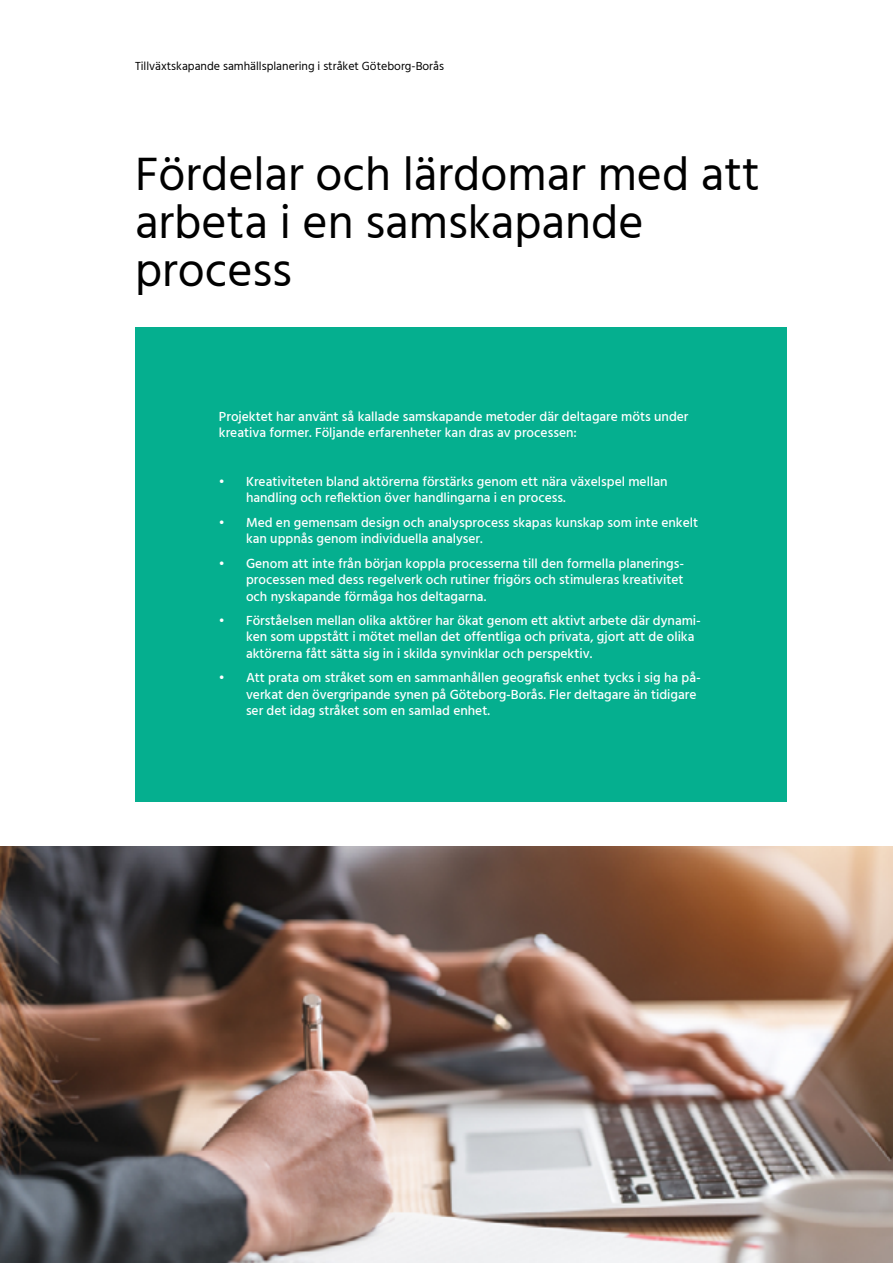
<style>
.page{position:relative;width:893px;height:1263px;background:#fff}
.page>*{position:absolute;margin:0;border:0;box-sizing:border-box;transform-origin:0 0}
.t1{font:48px/48px "Hind Guntur";color:#000}
.t2{font:500 13.5px/16.2px "Hind Guntur";color:#fff}
.t3{font:12px "Hind Guntur";color:#000}
</style>
<div class="page">
<div style="left:135px;top:327px;width:652px;height:474px;background:#05af8f"></div>
<img style="left:0;top:846px;width:893px;height:417px">
<p class="t3" style="left:135px;top:59px;width:311px">Tillväxtskapande samhällsplanering i stråket Göteborg-Borås</p>
<h1 class="t1" style="left:135px;top:149px;width:626px">Fördelar och lärdomar med att arbeta i en samskapande process</h1>
<p class="t2" style="left:219px;top:408px;width:471px">Projektet har använt så kallade samskapande metoder där deltagare möts under kreativa former. Följande erfarenheter kan dras av processen:</p>
<p class="t2" style="left:246px;top:473px;width:423px;text-indent:-27px">• Kreativiteten bland aktörerna förstärks genom ett nära växelspel mellan handling och reflektion över handlingarna i en process.</p>
<p class="t2" style="left:246px;top:514px;width:454px;text-indent:-27px">• Med en gemensam design och analysprocess skapas kunskap som inte enkelt kan uppnås genom individuella analyser.</p>
<p class="t2" style="left:246px;top:555px;width:440px;text-align:justify;text-indent:-27px">• Genom att inte från början koppla processerna till den formella planerings&shy;processen med dess regelverk och rutiner frigörs och stimuleras kreativitet och nyskapande förmåga hos deltagarna.</p>
<p class="t2" style="left:246px;top:612px;width:456px;text-indent:-27px">• Förståelsen mellan olika aktörer har ökat genom ett aktivt arbete där dynami&shy;ken som uppstått i mötet mellan det offentliga och privata, gjort att de olika aktörerna fått sätta sig in i skilda synvinklar och perspektiv.</p>
<p class="t2" style="left:246px;top:669px;width:456px;text-indent:-27px">• Att prata om stråket som en sammanhållen geografisk enhet tycks i sig ha på&shy;verkat den övergripande synen på Göteborg-Borås. Fler deltagare än tidigare ser det idag stråket som en samlad enhet.</p>
</div>
